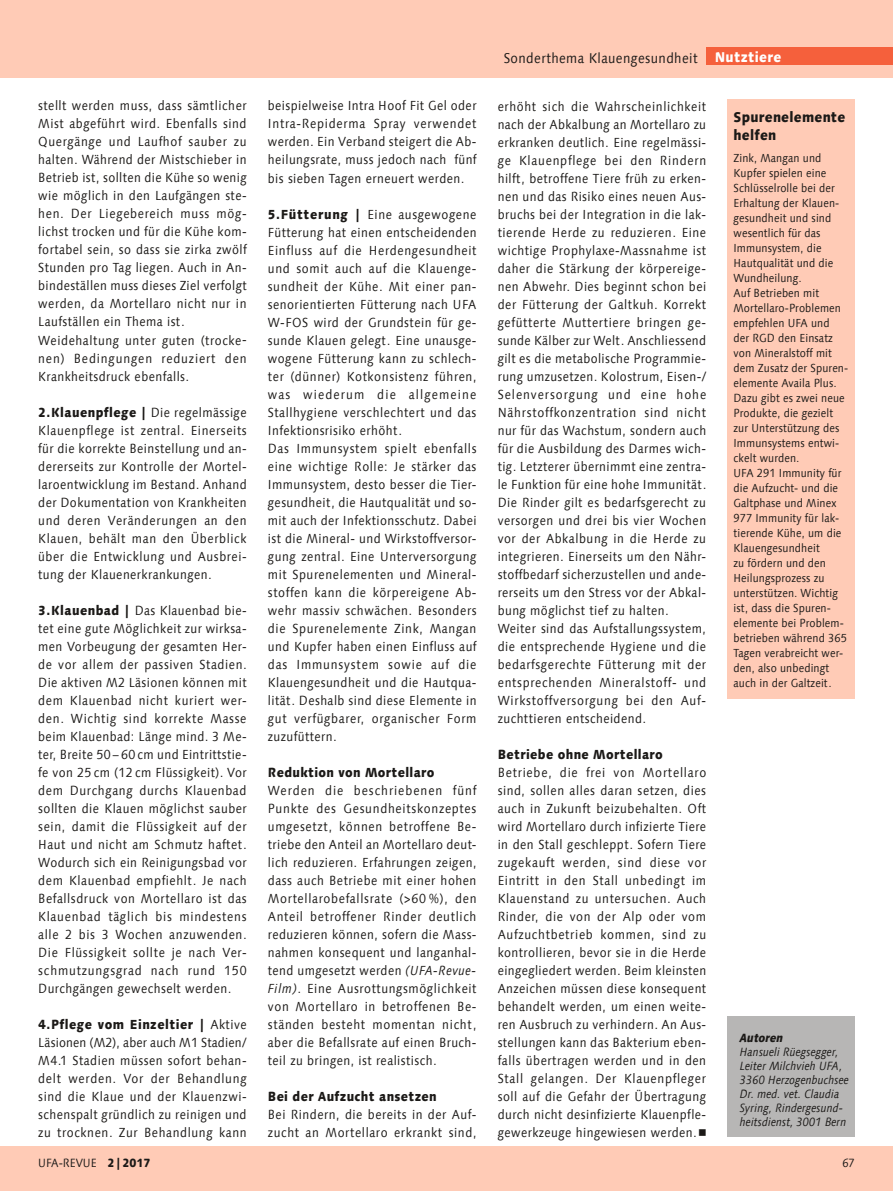
<style>
.page{position:relative;width:893px;height:1191px;background:#fff}
.page>*{position:absolute;margin:0;border:0;box-sizing:border-box;transform-origin:0 0}
.t1{font:14.25px "Linotype Syntax Com";letter-spacing:.03em;color:#1b1917;scale:.9 1}
.t2{font:800 14.25px/18px "Linotype Syntax Com";letter-spacing:.02em;color:#1b1917;scale:.9 1}
.t3{font:13.2px/18px "Linotype Syntax Com";letter-spacing:.04em;color:#1b1917;text-align:justify;scale:.9 1}
.t4{font:800 13.2px "Linotype Syntax Com";letter-spacing:.025em;color:#1b1917;scale:.9 1}
.t5{font:italic 12px/14px "Linotype Syntax Com";color:#1b1917;scale:.9 1}
.t6{font:12px "Linotype Syntax Com";color:#1b1917;scale:.9 1}
.t7{font:italic 800 12px "Linotype Syntax Com";color:#1b1917;scale:.9 1}
.t8{font:12px "Linotype Syntax Com";color:#1b1917;scale:.88 1}
.t9{font:11.7px/15px "Linotype Syntax Com";letter-spacing:.01em;color:#1b1917;scale:.9 1}
.s1{font-weight:800}
.s2{font-style:italic}
.s3{font-weight:800;color:#fff}
.s4{font-family:"Universal Std Newswith Comm Pi"}
</style>
<div class="page">
<div style="left:0;top:0;width:893px;height:78px;background:#ffcbb6"></div>
<div style="left:0;top:1146px;width:893px;height:45px;background:#ffcbb6"></div>
<div style="left:706px;top:48px;width:187px;height:17px;background:#f5603c"></div>
<div style="left:727px;top:1016px;width:128px;height:120px;background:#b7b6b5"></div>
<div style="left:727px;top:99px;width:128px;height:599px;background:#ffcbb6"></div>
<p class="t3" style="left:38px;top:97px;width:233px;text-align:left">stellt werden muss, dass sämtlicher Mist abgeführt wird. Ebenfalls sind Quergänge und Laufhof sauber zu halten. Während der Mistschieber in Betrieb ist, sollten die Kühe so wenig wie möglich in den Laufgängen ste&shy;hen. Der Liegebereich muss mög&shy;lichst trocken und für die Kühe kom&shy;fortabel sein, so dass sie zirka zwölf Stunden pro Tag liegen. Auch in An&shy;bindeställen muss dieses Ziel verfolgt werden, da Mortellaro nicht nur in Laufställen ein Thema ist.<br>Weidehaltung unter guten (trocke&shy;nen) Bedingungen reduziert den Krankheitsdruck ebenfalls.</p>
<p class="t3" style="left:38px;top:403px;width:233px"><span class="s1">2.Klauenpflege |</span> Die regelmässige Klauenpflege ist zentral. Einerseits für die korrekte Beinstellung und an&shy;dererseits zur Kontrolle der Mortel&shy;laroentwicklung im Bestand. Anhand der Dokumentation von Krankheiten und deren Veränderungen an den Klauen, behält man den Überblick über die Entwicklung und Ausbrei&shy;tung der Klauenerkrankungen.</p>
<p class="t3" style="left:38px;top:601px;width:233px"><span class="s1">3.Klauenbad |</span> Das Klauenbad bie&shy;tet eine gute Möglichkeit zur wirksa&shy;men Vorbeugung der gesamten Her&shy;de vor allem der passiven Stadien.<br>Die aktiven M2 Läsionen können mit dem Klauenbad nicht kuriert wer&shy;den. Wichtig sind korrekte Masse beim Klauenbad: Länge mind. 3 Me&shy;ter, Breite 50 – 60 cm und Eintrittstie&shy;fe von 25 cm (12 cm Flüssigkeit). Vor dem Durchgang durchs Klauenbad sollten die Klauen möglichst sauber sein, damit die Flüssigkeit auf der Haut und nicht am Schmutz haftet.<br>Wodurch sich ein Reinigungsbad vor dem Klauenbad empfiehlt. Je nach Befallsdruck von Mortellaro ist das Klauenbad täglich bis mindestens alle 2 bis 3 Wochen anzuwenden.<br>Die Flüssigkeit sollte je nach Ver&shy;schmutzungsgrad nach rund 150<br>Durchgängen gewechselt werden.</p>
<p class="t3" style="left:38px;top:1015px;width:233px"><span class="s1">4.Pflege vom Einzeltier |</span> Aktive Läsionen (M2), aber auch M1 Stadien/ M4.1 Stadien müssen sofort behan&shy;delt werden. Vor der Behandlung sind die Klaue und der Klauenzwi&shy;schenspalt gründlich zu reinigen und zu trocknen. Zur Behandlung kann</p>
<p class="t3" style="left:268px;top:97px;width:233px">beispielweise Intra Hoof Fit Gel oder Intra-Repiderma Spray verwendet werden. Ein Verband steigert die Ab&shy;heilungsrate, muss jedoch nach fünf bis sieben Tagen erneuert werden.</p>
<p class="t3" style="left:268px;top:205px;width:233px;text-align:left"><span class="s1">5.Fütterung |</span> Eine ausgewogene Fütterung hat einen entscheidenden Einfluss auf die Herdengesundheit und somit auch auf die Klauenge&shy;sundheit der Kühe. Mit einer pan&shy;senorientierten Fütterung nach UFA W-FOS wird der Grundstein für ge&shy;sunde Klauen gelegt. Eine unausge&shy;wogene Fütterung kann zu schlech&shy;ter (dünner) Kotkonsistenz führen, was wiederum die allgemeine Stallhygiene verschlechtert und das Infektionsrisiko erhöht.<br>Das Immunsystem spielt ebenfalls eine wichtige Rolle: Je stärker das Immunsystem, desto besser die Tier&shy;gesundheit, die Hautqualität und so&shy;mit auch der Infektionsschutz. Dabei ist die Mineral- und Wirkstoffversor&shy;gung zentral. Eine Unterversorgung mit Spurenelementen und Mineral&shy;stoffen kann die körpereigene Ab&shy;wehr massiv schwächen. Besonders die Spurenelemente Zink, Mangan und Kupfer haben einen Einfluss auf das Immunsystem sowie auf die Klauengesundheit und die Hautqua&shy;lität. Deshalb sind diese Elemente in gut verfügbarer, organischer Form zuzufüttern.</p>
<p class="t4" style="left:268px;top:763px;width:187px">Reduktion von Mortellaro</p>
<p class="t3" style="left:268px;top:781px;width:233px">Werden die beschriebenen fünf Punkte des Gesundheitskonzeptes umgesetzt, können betroffene Be&shy;triebe den Anteil an Mortellaro deut&shy;lich reduzieren. Erfahrungen zeigen, dass auch Betriebe mit einer hohen Mortellarobefallsrate (&gt;60 %), den Anteil betroffener Rinder deutlich reduzieren können, sofern die Mass&shy;nahmen konsequent und langanhal&shy;tend umgesetzt werden <span class="s2">(UFA-Revue-Film)</span>. Eine Ausrottungsmöglichkeit von Mortellaro in betroffenen Be&shy;ständen besteht momentan nicht, aber die Befallsrate auf einen Bruch&shy;teil zu bringen, ist realistisch.</p>
<p class="t4" style="left:268px;top:1087px;width:189px">Bei der Aufzucht ansetzen</p>
<p class="t3" style="left:268px;top:1105px;width:233px">Bei Rindern, die bereits in der Auf&shy;zucht an Mortellaro erkrankt sind,</p>
<p class="t1" style="left:504px;top:49px;width:310px">Sonderthema Klauengesundheit <span class="s3">Nutztiere</span></p>
<p class="t3" style="left:498px;top:97px;width:233px;text-align:left">erhöht sich die Wahrscheinlichkeit nach der Abkalbung an Mortellaro zu erkranken deutlich. Eine regelmässi&shy;ge Klauenpflege bei den Rindern hilft, betroffene Tiere früh zu erken&shy;nen und das Risiko eines neuen Aus&shy;bruchs bei der Integration in die lak&shy;tierende Herde zu reduzieren. Eine wichtige Prophylaxe-Massnahme ist daher die Stärkung der körpereige&shy;nen Abwehr. Dies beginnt schon bei der Fütterung der Galtkuh. Korrekt gefütterte Muttertiere bringen ge&shy;sunde Kälber zur Welt. Anschliessend gilt es die metabolische Programmie&shy;rung umzusetzen. Kolostrum, Eisen-/ Selenversorgung und eine hohe Nährstoffkonzentration sind nicht nur für das Wachstum, sondern auch für die Ausbildung des Darmes wich&shy;tig. Letzterer übernimmt eine zentra&shy;le Funktion für eine hohe Immunität.<br>Die Rinder gilt es bedarfsgerecht zu versorgen und drei bis vier Wochen vor der Abkalbung in die Herde zu integrieren. Einerseits um den Nähr&shy;stoffbedarf sicherzustellen und ande&shy;rerseits um den Stress vor der Abkal&shy;bung möglichst tief zu halten.<br>Weiter sind das Aufstallungssystem, die entsprechende Hygiene und die bedarfsgerechte Fütterung mit der entsprechenden Mineralstoff- und Wirkstoffversorgung bei den Auf&shy;zuchttieren entscheidend.</p>
<p class="t4" style="left:498px;top:745px;width:185px">Betriebe ohne Mortellaro</p>
<p class="t3" style="left:498px;top:763px;width:233px">Betriebe, die frei von Mortellaro sind, sollen alles daran setzen, dies auch in Zukunft beizubehalten. Oft wird Mortellaro durch infizierte Tiere in den Stall geschleppt. Sofern Tiere zugekauft werden, sind diese vor Eintritt in den Stall unbedingt im Klauenstand zu untersuchen. Auch Rinder, die von der Alp oder vom Aufzuchtbetrieb kommen, sind zu kontrollieren, bevor sie in die Herde eingegliedert werden. Beim kleinsten Anzeichen müssen diese konsequent behandelt werden, um einen weite&shy;ren Ausbruch zu verhindern. An Aus&shy;stellungen kann das Bakterium eben&shy;falls übertragen werden und in den Stall gelangen. Der Klauenpfleger soll auf die Gefahr der Übertragung durch nicht desinfizierte Klauenpfle&shy;gewerkzeuge hingewiesen werden. <span class="s4">n</span></p>
<p class="t2" style="left:733px;top:108px;width:126px">Spurenelemente helfen</p>
<p class="t9" style="left:733px;top:150px;width:129px">Zink, Mangan und<br>Kupfer spielen eine<br>Schlüsselrolle bei der<br>Erhaltung der Klauen&shy;gesundheit und sind wesentlich für das<br>Immunsystem, die<br>Hautqualität und die<br>Wundheilung.<br>Auf Betrieben mit<br>Mortellaro-Problemen empfehlen UFA und der RGD den Einsatz von Mineralstoff mit dem Zusatz der Spuren&shy;elemente Availa Plus.<br>Dazu gibt es zwei neue<br>Produkte, die gezielt zur Unterstützung des<br>Immunsystems entwi&shy;ckelt wurden.<br>UFA 291 Immunity für die Aufzucht- und die<br>Galtphase und Minex<br>977 Immunity für lak&shy;tierende Kühe, um die<br>Klauengesundheit<br>zu fördern und den<br>Heilungsprozess zu unterstützen. Wichtig ist, dass die Spuren&shy;elemente bei Problem&shy;betrieben während 365<br>Tagen verabreicht wer&shy;den, also unbedingt auch in der Galtzeit.</p>
<p class="t7" style="left:740px;top:1030px;width:50px">Autoren</p>
<p class="t5" style="left:740px;top:1045px;width:123px">Hansueli Rüegsegger,<br>Leiter Milchvieh UFA,<br>3360 Herzogenbuchsee<br>Dr. med. vet. Claudia<br>Syring, Rindergesund&shy;heitsdienst, 3001 Bern</p>
<p class="t6" style="left:38px;top:1155px;width:126px">UFA-REVUE <span class="s1">2|2017</span></p>
<p class="t8" style="left:842px;top:1155px;width:16px">67</p>
</div>
